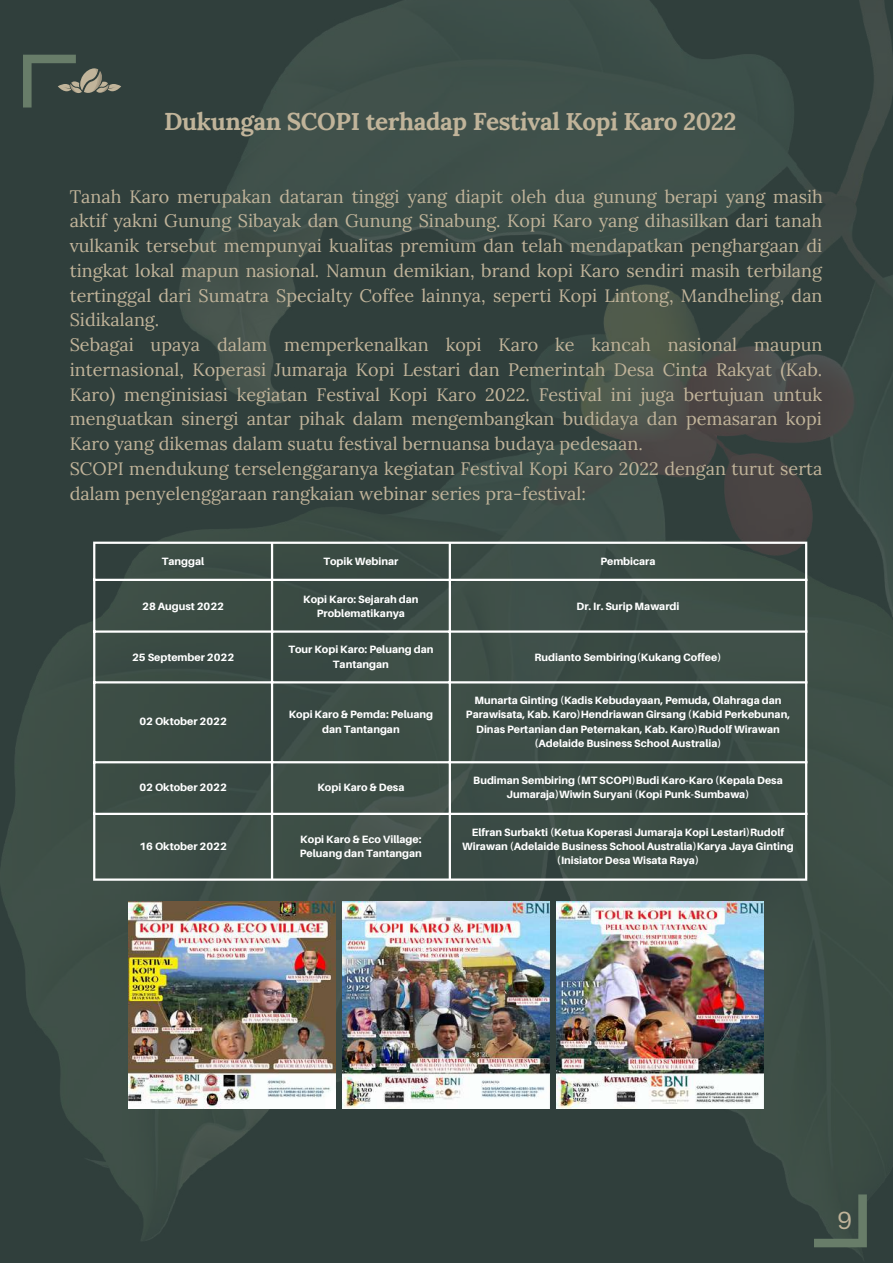
<style>
.page{position:relative;width:893px;height:1264px;background:#fff}
.page>*{position:absolute;margin:0;border:0;box-sizing:border-box;transform-origin:0 0}
.t1{font:700 24.3px "Lora";letter-spacing:-.015em;color:#c1b49a}
.t2{font:24px "Canva Sans";color:#c1b49a}
.t3{font:18px/24.8px "Lora";color:#c1b49a}
.t4{font:800 10.65px/14.1px "Aileron";color:#fff;text-align:center}
</style>
<div class="page">
<img style="left:0;top:0;width:892px;height:1262px">
<svg style="left:23px;top:55px;width:98px;height:52px;background:#4a564e"></svg>
<hr style="left:93px;top:544px;width:2px;height:334px;background:#fff">
<hr style="left:271px;top:544px;width:2px;height:334px;background:#fff">
<hr style="left:448px;top:544px;width:3px;height:334px;background:#fff">
<hr style="left:805px;top:544px;width:2px;height:334px;background:#fff">
<hr style="left:93px;top:541px;width:714px;height:3px;background:#fff">
<hr style="left:93px;top:578px;width:714px;height:3px;background:#fff">
<hr style="left:93px;top:630px;width:714px;height:2px;background:#fff">
<hr style="left:93px;top:681px;width:714px;height:2px;background:#fff">
<hr style="left:93px;top:761px;width:714px;height:2px;background:#fff">
<hr style="left:93px;top:812px;width:714px;height:3px;background:#fff">
<hr style="left:93px;top:878px;width:714px;height:2px;background:#fff">
<svg style="left:814px;top:1194px;width:52px;height:53px;background:#46584e"></svg>
<img style="left:129px;top:901px;width:207px;height:207px">
<img style="left:342px;top:901px;width:207px;height:207px">
<img style="left:556px;top:901px;width:207px;height:207px">
<h1 class="t1" style="left:164px;top:105px;width:573px">Dukungan SCOPI terhadap Festival Kopi Karo 2022</h1>
<p class="t3" style="left:70px;top:184px;width:754px">Tanah Karo merupakan dataran tinggi yang diapit oleh dua gunung berapi yang masih aktif yakni Gunung Sibayak dan Gunung Sinabung. Kopi Karo yang dihasilkan dari tanah vulkanik tersebut mempunyai kualitas premium dan telah mendapatkan penghargaan di tingkat lokal mapun nasional. Namun demikian, brand kopi Karo sendiri masih terbilang tertinggal dari Sumatra Specialty Coffee lainnya, seperti Kopi Lintong, Mandheling, dan Sidikalang.<br>Sebagai upaya dalam memperkenalkan kopi Karo ke kancah nasional maupun internasional, Koperasi Jumaraja Kopi Lestari dan Pemerintah Desa Cinta Rakyat (Kab.<br>Karo) menginisiasi kegiatan Festival Kopi Karo 2022. Festival ini juga bertujuan untuk menguatkan sinergi antar pihak dalam mengembangkan budidaya dan pemasaran kopi Karo yang dikemas dalam suatu festival bernuansa budaya pedesaan.<br>SCOPI mendukung terselenggaranya kegiatan Festival Kopi Karo 2022 dengan turut serta dalam penyelenggaraan rangkaian webinar series pra-festival:</p>
<p class="t4" style="left:162px;top:553px;width:44px">Tanggal</p>
<p class="t4" style="left:323px;top:553px;width:77px">Topik Webinar</p>
<p class="t4" style="left:600px;top:553px;width:57px">Pembicara</p>
<p class="t4" style="left:142px;top:598px;width:83px">28 August 2022</p>
<p class="t4" style="left:303px;top:591px;width:117px">Kopi Karo: Sejarah dan<br>Problematikanya</p>
<p class="t4" style="left:576px;top:598px;width:104px">Dr. Ir. Surip Mawardi</p>
<p class="t4" style="left:132px;top:649px;width:104px">25 September 2022</p>
<p class="t4" style="left:288px;top:642px;width:146px">Tour Kopi Karo: Peluang dan<br>Tantangan</p>
<p class="t4" style="left:534px;top:649px;width:188px">Rudianto Sembiring(Kukang Coffee)</p>
<p class="t4" style="left:139px;top:714px;width:89px">02 Oktober 2022</p>
<p class="t4" style="left:289px;top:707px;width:146px">Kopi Karo &amp; Pemda: Peluang dan Tantangan</p>
<p class="t4" style="left:466px;top:693px;width:325px">Munarta Ginting (Kadis Kebudayaan, Pemuda, Olahraga dan Parawisata, Kab. Karo)Hendriawan Girsang (Kabid Perkebunan, Dinas Pertanian dan Peternakan, Kab. Karo)Rudolf Wirawan (Adelaide Business School Australia)</p>
<p class="t4" style="left:139px;top:780px;width:89px">02 Oktober 2022</p>
<p class="t4" style="left:317px;top:780px;width:88px">Kopi Karo &amp; Desa</p>
<p class="t4" style="left:473px;top:773px;width:311px">Budiman Sembiring (MT SCOPI)Budi Karo-Karo (Kepala Desa<br>Jumaraja)Wiwin Suryani (Kopi Punk-Sumbawa)</p>
<p class="t4" style="left:139px;top:838px;width:89px">16 Oktober 2022</p>
<p class="t4" style="left:300px;top:831px;width:123px;text-align:left">Kopi Karo &amp; Eco Village:<br>Peluang dan Tantangan</p>
<p class="t4" style="left:462px;top:824px;width:333px">Elfran Surbakti (Ketua Koperasi Jumaraja Kopi Lestari)Rudolf<br>Wirawan (Adelaide Business School Australia)Karya Jaya Ginting (Inisiator Desa Wisata Raya)</p>
<h2 class="t2" style="left:837px;top:1203px;width:17px">9</h2>
</div>
